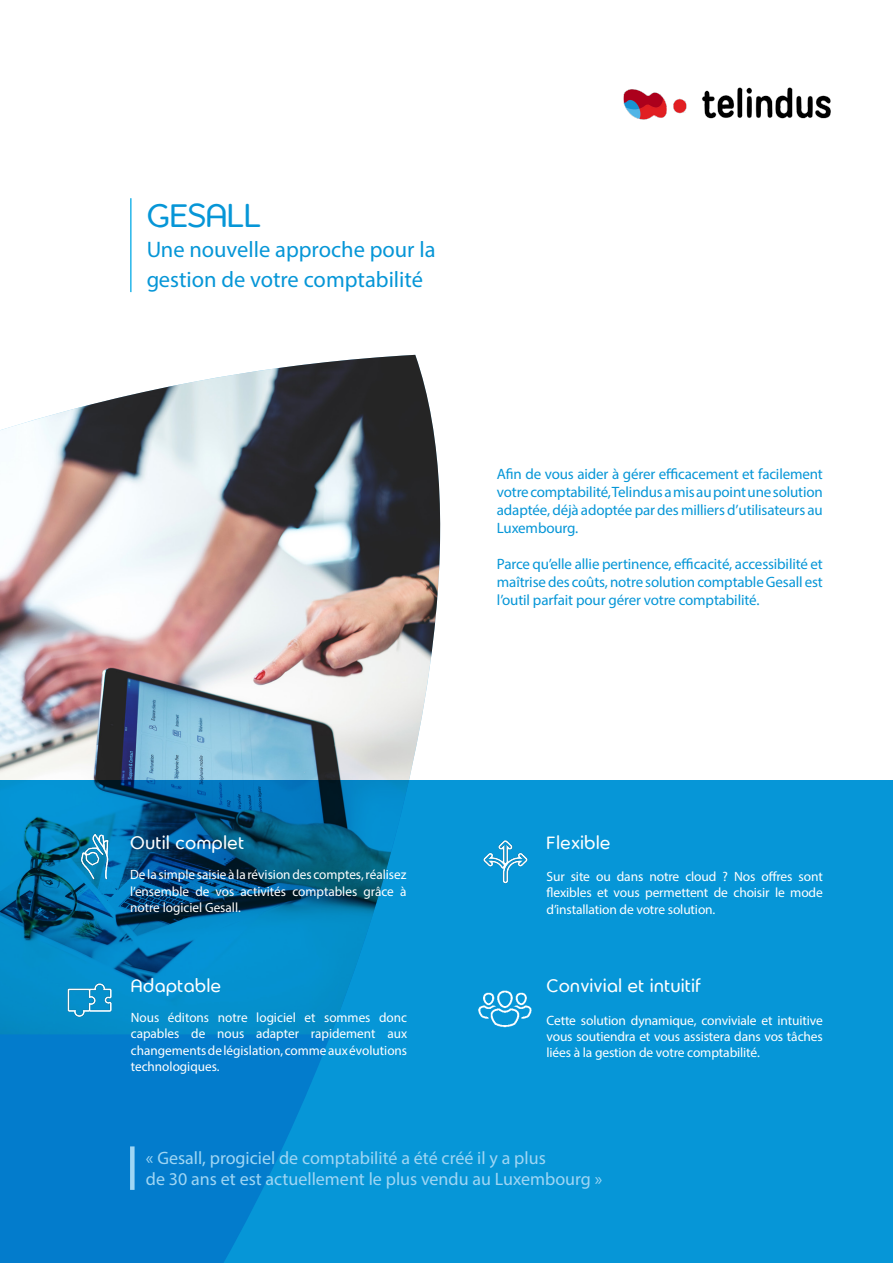
<style>
.page{position:relative;width:893px;height:1263px;background:#fff}
.page>*{position:absolute;margin:0;border:0;box-sizing:border-box;transform-origin:0 0}
.t1{font:33px "Belgacom";color:#0696d7}
.t2{font:22.5px/30px "Myriad Pro";color:#0696d7}
.t3{font:18px "Myriad Pro";color:#9fd6f4}
.t4{font:18px "Belgacom";letter-spacing:.04em;color:#fff}
.t5{font:15px/18px "Myriad Pro";letter-spacing:-.01em;color:#0696d7;text-align:justify}
.t6{font:13.5px/16.2px "Myriad Pro";letter-spacing:-.01em;color:#fff;text-align:justify}
</style>
<div class="page">
<img style="left:0;top:355px;width:441px;height:425px">
<svg style="left:0;top:780px;width:893px;height:483px;background:#058acb"></svg>
<img style="left:479px;top:835px;width:53px;height:52px">
<hr style="left:130px;top:198px;width:2px;height:94px;background:#26b6ea">
<div style="left:130px;top:1146px;width:5px;height:44px;background:#9fd6f4"></div>
<img style="left:474px;top:979px;width:61px;height:59px">
<img style="left:69px;top:830px;width:55px;height:53px">
<img style="left:64px;top:975px;width:52px;height:51px">
<img style="left:624px;top:87px;width:207px;height:33px">
<h1 class="t1" style="left:146px;top:196px;width:116px">GESALL</h1>
<h2 class="t2" style="left:146px;top:234px;width:291px">Une nouvelle approche pour la gestion de votre comptabilité</h2>
<p class="t5" style="left:497px;top:465px;width:327px">Afin de vous aider à gérer efficacement et facilement votre comptabilité, Telindus a mis au point une solution adaptée, déjà adoptée par des milliers d’utilisateurs au Luxembourg.</p>
<p class="t5" style="left:497px;top:555px;width:328px">Parce qu’elle allie pertinence, efficacité, accessibilité et maîtrise des coûts, notre solution comptable Gesall est l’outil parfait pour gérer votre comptabilité.</p>
<p class="t4" style="left:130px;top:832px;width:115px">Outil complet</p>
<p class="t6" style="left:130px;top:866px;width:278px">De la simple saisie à la révision des comptes, réalisez l’ensemble de vos activités comptables grâce à notre logiciel Gesall.</p>
<p class="t4" style="left:131px;top:975px;width:92px">Adaptable</p>
<p class="t6" style="left:131px;top:1009px;width:278px">Nous éditons notre logiciel et sommes donc capables de nous adapter rapidement aux changements de législation, comme aux évolutions technologiques.</p>
<p class="t4" style="left:546px;top:832px;width:65px">Flexible</p>
<p class="t6" style="left:546px;top:868px;width:278px">Sur site ou dans notre cloud ? Nos offres sont flexibles et vous permettent de choisir le mode d’installation de votre solution.</p>
<p class="t4" style="left:546px;top:975px;width:156px">Convivial et intuitif</p>
<p class="t6" style="left:546px;top:1012px;width:278px">Cette solution dynamique, conviviale et intuitive vous soutiendra et vous assistera dans vos tâches liées à la gestion de votre comptabilité.</p>
<p class="t3" style="left:146px;top:1146px;width:401px">« Gesall, progiciel de comptabilité a été créé il y a plus</p>
<p class="t3" style="left:146px;top:1168px;width:458px">de 30 ans et est actuellement le plus vendu au Luxembourg »</p>
</div>
